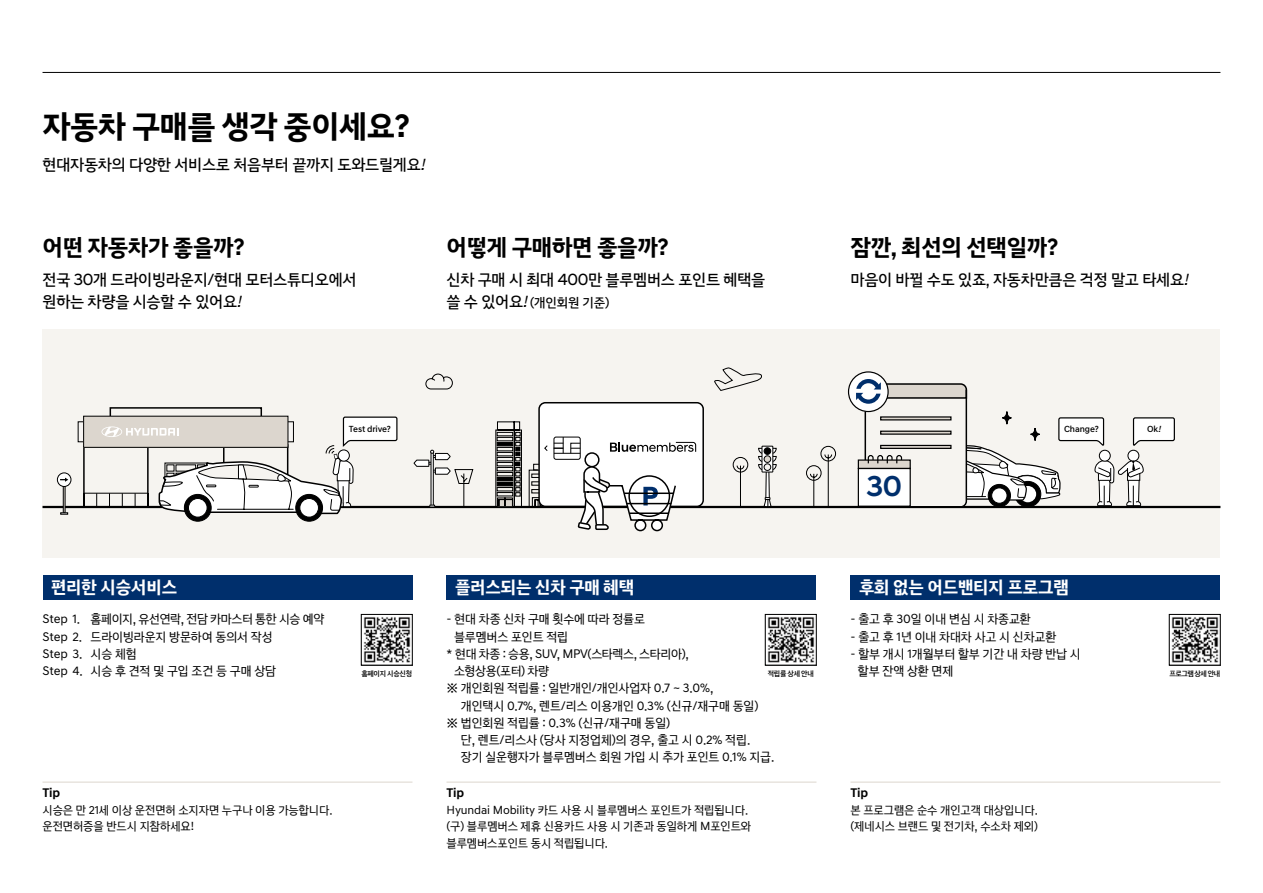
<style>
.page{position:relative;width:1263px;height:893px;background:#fff}
.page>*{position:absolute;margin:0;border:0;box-sizing:border-box;transform-origin:0 0}
.t1{font:33px "Hyundai Sans Head KROTF Medium";letter-spacing:-.02em;color:#000}
.t2{font:29.25px "Hyundai Sans Head KROTF Medium";color:#002f6c}
.t3{font:24px "Hyundai Sans Head KROTF Medium";letter-spacing:-.02em;color:#000}
.t4{font:18px "Hyundai Sans Text KROTF Bold";letter-spacing:-.01em;color:#fff}
.t5{font:16.5px/22.5px "Hyundai Sans Head KROTF Regular";letter-spacing:-.02em;color:#000}
.t6{font:13.5px "Hyundai Sans Head KROTF Regular";letter-spacing:-.02em;color:#000}
.t7{font:12.75px/17.2px "Hyundai Sans Text KROTF Regular";letter-spacing:-.01em;color:#000}
.t8{font:12.75px "Hyundai Sans Text KROTF Regular";letter-spacing:-.03em;color:#000}
.t9{font:12.75px "Hyundai Sans Text KROTF Bold";letter-spacing:-.015em;color:#000}
.t10{font:12px/16.5px "Hyundai Sans Text KROTF Regular";letter-spacing:-.01em;color:#000}
.t11{font:9px "Hyundai Sans Text KROTF Medium";letter-spacing:-.01em;color:#000}
.t12{font:7.5px "Hyundai Sans Text KROTF Medium";letter-spacing:-.04em;color:#000}
.s1{font-style:italic}
.s2{font-size:16.5px}
.s3{font-style:italic;font-size:16.5px}
</style>
<div class="page">
<img style="left:767px;top:617px;width:47px;height:46px">
<div style="left:765px;top:614px;width:51px;height:51px;border:1px solid #000"></div>
<img style="left:1171px;top:617px;width:47px;height:46px">
<div style="left:1169px;top:614px;width:51px;height:51px;border:1px solid #000"></div>
<img style="left:363px;top:617px;width:47px;height:46px">
<div style="left:361px;top:614px;width:51px;height:51px;border:1px solid #000"></div>
<div style="left:43px;top:575px;width:369px;height:25px;background:#002f6c"></div>
<div style="left:446px;top:575px;width:370px;height:25px;background:#002f6c"></div>
<hr style="left:43px;top:782px;width:369px;height:1px;background:#dcd6ce">
<hr style="left:446px;top:782px;width:370px;height:1px;background:#dcd6ce">
<div style="left:850px;top:575px;width:370px;height:25px;background:#002f6c"></div>
<hr style="left:850px;top:782px;width:370px;height:1px;background:#dcd6ce">
<div style="left:43px;top:330px;width:1177px;height:228px;background:#f6f4f0"></div>
<hr style="left:43px;top:506px;width:1177px;height:2px;background:#000">
<svg style="left:848px;top:372px;width:40px;height:40px"></svg>
<div style="left:848px;top:371px;width:41px;height:41px;border:1px solid #000;border-radius:50%"></div>
<svg style="left:758px;top:447px;width:19px;height:60px"></svg>
<svg style="left:762px;top:446px;width:11px;height:26px"></svg>
<div style="left:761px;top:446px;width:12px;height:26px;border:1px solid #000"></div>
<div style="left:764px;top:448px;width:7px;height:6px;background:#000;border-radius:50%"></div>
<div style="left:764px;top:447px;width:7px;height:8px;border:1px solid #000;border-radius:50%"></div>
<div style="left:764px;top:456px;width:7px;height:6px;background:#dcd6ce;border-radius:50%"></div>
<div style="left:764px;top:455px;width:7px;height:8px;border:1px solid #000;border-radius:50%"></div>
<div style="left:764px;top:464px;width:7px;height:6px;background:#f6f4f0;border-radius:50%"></div>
<div style="left:764px;top:463px;width:7px;height:8px;border:1px solid #000;border-radius:50%"></div>
<svg style="left:413px;top:450px;width:61px;height:57px"></svg>
<div style="left:733px;top:457px;width:15px;height:15px;border:1px solid #000;border-radius:50%"></div>
<svg style="left:736px;top:465px;width:9px;height:41px"></svg>
<div style="left:806px;top:465px;width:15px;height:16px;border:1px solid #000;border-radius:50%"></div>
<svg style="left:809px;top:473px;width:9px;height:33px"></svg>
<div style="left:820px;top:446px;width:16px;height:15px;border:1px solid #000;border-radius:50%"></div>
<svg style="left:824px;top:454px;width:8px;height:52px"></svg>
<svg style="left:714px;top:367px;width:48px;height:24px"></svg>
<div style="left:539px;top:403px;width:164px;height:103px;background:#fff;border-radius:6px"></div>
<div style="left:538px;top:402px;width:166px;height:105px;border:2px solid #000;border-radius:6px"></div>
<svg style="left:495px;top:421px;width:201px;height:111px"></svg>
<hr style="left:630px;top:512px;width:38px;height:2px;background:#000">
<hr style="left:627px;top:503px;width:44px;height:1px;background:#000">
<hr style="left:625px;top:492px;width:48px;height:2px;background:#000">
<svg style="left:856px;top:379px;width:319px;height:130px"></svg>
<svg style="left:425px;top:373px;width:28px;height:17px"></svg>
<svg style="left:82px;top:407px;width:316px;height:115px"></svg>
<svg style="left:56px;top:472px;width:16px;height:43px"></svg>
<hr style="left:43px;top:72px;width:1177px;height:1px;background:#000">
<h1 class="t1" style="left:43px;top:106px;width:369px">자동차 구매를 생각 중이세요?</h1>
<p class="t5" style="left:43px;top:153px;width:388px">현대자동차의 다양한 서비스로 처음부터 끝까지 도와드릴게요<span class="s1">!</span></p>
<h3 class="t3" style="left:43px;top:233px;width:204px">어떤 자동차가 좋을까?</h3>
<h3 class="t3" style="left:446px;top:233px;width:224px">어떻게 구매하면 좋을까?</h3>
<h3 class="t3" style="left:850px;top:233px;width:209px">잠깐, 최선의 선택일까?</h3>
<p class="t5" style="left:446px;top:268px;width:320px">신차 구매 시 최대 400만 블루멤버스 포인트 혜택을</p>
<p class="t5" style="left:850px;top:268px;width:343px">마음이 바뀔 수도 있죠, 자동차만큼은 걱정 말고 타세요<span class="s1">!</span></p>
<p class="t6" style="left:446px;top:295px;width:164px"><span class="s2">쓸 수 있어요</span><span class="s3">!</span>(개인회원 기준)</p>
<p class="t5" style="left:43px;top:268px;width:316px">전국 30개 드라이빙라운지/현대 모터스튜디오에서 원하는 차량을 시승할 수 있어요<span class="s1">!</span></p>
<p class="t11" style="left:349px;top:423px;width:44px">Test drive?</p>
<p class="t11" style="left:1064px;top:423px;width:36px">Change?</p>
<p class="t11" style="left:1147px;top:423px;width:17px">Ok<span class="s1">!</span></p>
<h3 class="t4" style="left:51px;top:576px;width:128px">편리한 시승서비스</h3>
<h3 class="t4" style="left:455px;top:576px;width:181px">플러스되는 신차 구매 혜택</h3>
<h2 class="t2" style="left:866px;top:468px;width:37px">30</h2>
<h3 class="t4" style="left:859px;top:576px;width:211px">후회 없는 어드밴티지 프로그램</h3>
<p class="t7" style="left:43px;top:610px;width:283px">Step 1. 홈페이지, 유선연락, 전담 카마스터 통한 시승 예약<br>Step 2. 드라이빙라운지 방문하여 동의서 작성<br>Step 3. 시승 체험<br>Step 4. 시승 후 견적 및 구입 조건 등 구매 상담</p>
<p class="t9" style="left:43px;top:785px;width:19px">Tip</p>
<p class="t10" style="left:43px;top:802px;width:291px">시승은 만 21세 이상 운전면허 소지자면 누구나 이용 가능합니다. 운전면허증을 반드시 지참하세요!</p>
<p class="t7" style="left:850px;top:610px;width:182px">- 출고 후 30일 이내 변심 시 차종교환</p>
<p class="t7" style="left:850px;top:628px;width:207px">- 출고 후 1년 이내 차대차 사고 시 신차교환</p>
<p class="t7" style="left:858px;top:645px;width:224px;text-indent:-7px">- 할부 개시 1개월부터 할부 기간 내 차량 반납 시 할부 잔액 상환 면제</p>
<p class="t7" style="left:446px;top:610px;width:200px">- 현대 차종 신차 구매 횟수에 따라 정률로</p>
<p class="t7" style="left:454px;top:628px;width:116px">블루멤버스 포인트 적립</p>
<p class="t8" style="left:446px;top:646px;width:244px">* 현대 차종 : 승용, SUV, MPV(스타렉스, 스타리아),</p>
<p class="t7" style="left:454px;top:662px;width:97px">소형상용(포터) 차량</p>
<p class="t7" style="left:446px;top:679px;width:268px">※ 개인회원 적립률 : 일반개인/개인사업자 0.7 ~ 3.0%,</p>
<p class="t7" style="left:461px;top:697px;width:299px">개인택시 0.7%, 렌트/리스 이용개인 0.3% (신규/재구매 동일)</p>
<p class="t7" style="left:446px;top:714px;width:225px">※ 법인회원 적립률 : 0.3% (신규/재구매 동일)</p>
<p class="t7" style="left:461px;top:731px;width:291px">단, 렌트/리스사 (당사 지정업체)의 경우, 출고 시 0.2% 적립.</p>
<p class="t7" style="left:461px;top:748px;width:315px">장기 실운행자가 블루멤버스 회원 가입 시 추가 포인트 0.1% 지급.</p>
<p class="t12" style="left:361px;top:669px;width:52px">홈페이지 시승신청</p>
<p class="t12" style="left:768px;top:669px;width:48px">적립률 상세 안내</p>
<p class="t12" style="left:1169px;top:669px;width:52px">프로그램 상세 안내</p>
<p class="t9" style="left:446px;top:785px;width:19px">Tip</p>
<p class="t10" style="left:446px;top:802px;width:306px">Hyundai Mobility 카드 사용 시 블루멤버스 포인트가 적립됩니다. (구) 블루멤버스 제휴 신용카드 사용 시 기존과 동일하게 M포인트와 블루멤버스포인트 동시 적립됩니다.</p>
<p class="t9" style="left:850px;top:785px;width:19px">Tip</p>
<p class="t10" style="left:850px;top:802px;width:189px">본 프로그램은 순수 개인고객 대상입니다. (제네시스 브랜드 및 전기차, 수소차 제외)</p>
</div>
